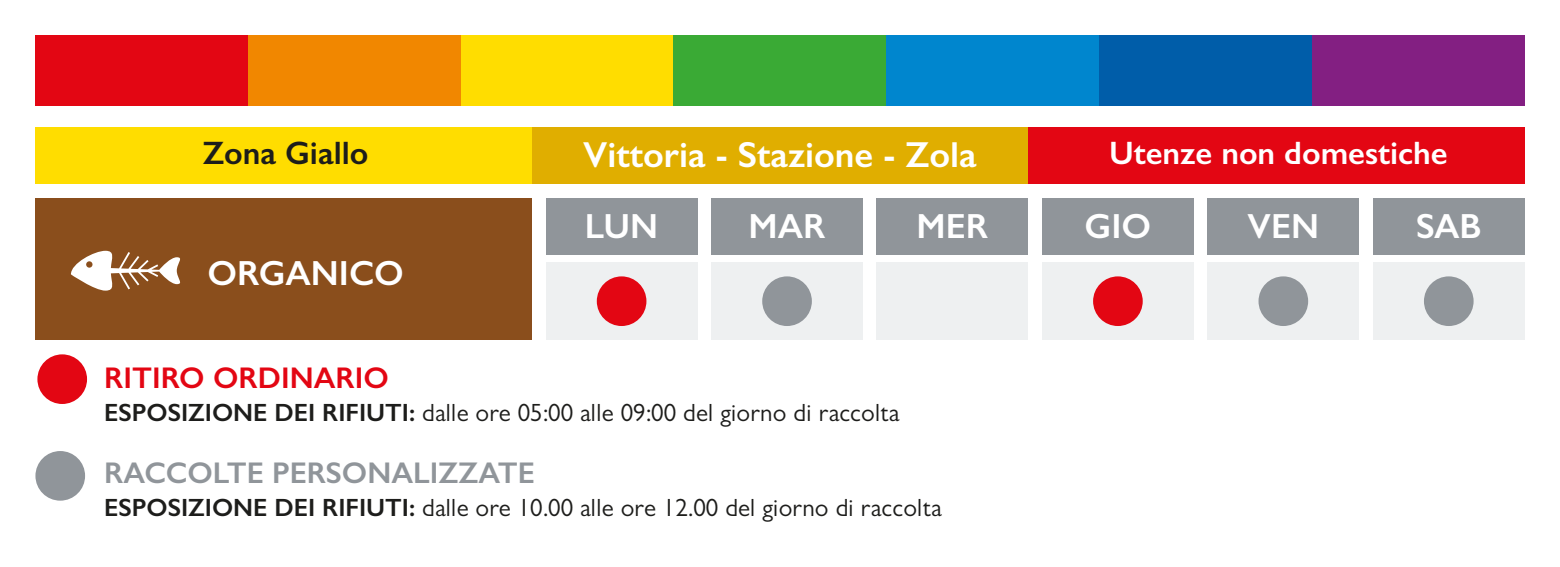
<style>
.page{position:relative;width:1560px;height:567px;background:#fff}
.page>*{position:absolute;margin:0;border:0;box-sizing:border-box;transform-origin:0 0}
.t1{font:600 36.25px "Gill Sans";color:#fff}
.t2{font:600 35px "Gill Sans";color:#fff}
.t3{font:600 32.5px "Gill Sans";color:#fff}
.t4{font:600 32.5px "Gill Sans";color:#1d1d1b}
.t5{font:600 30px "Gill Sans";color:#90959a}
.t6{font:600 30px "Gill Sans";color:#e30613}
.t7{font:25px "Gill Sans";color:#1d1d1b}
.s1{font-weight:600}
</style>
<div class="page">
<div style="left:35px;top:35px;width:213px;height:71px;background:#e30613"></div>
<div style="left:248px;top:35px;width:213px;height:71px;background:#f18700"></div>
<div style="left:461px;top:35px;width:212px;height:71px;background:#fd0"></div>
<div style="left:673px;top:35px;width:213px;height:71px;background:#3aaa35"></div>
<div style="left:886px;top:35px;width:212px;height:71px;background:#0086ce"></div>
<div style="left:1098px;top:35px;width:213px;height:71px;background:#005da9"></div>
<div style="left:1311px;top:35px;width:213px;height:71px;background:#831f82"></div>
<div style="left:35px;top:128px;width:1489px;height:56px;background:#e0ae00"></div>
<div style="left:1028px;top:128px;width:496px;height:56px;background:#e30613"></div>
<div style="left:35px;top:128px;width:496px;height:56px;background:#fd0"></div>
<div style="left:35px;top:198px;width:496px;height:142px;background:#8a4e1c"></div>
<div style="left:546px;top:198px;width:151px;height:57px;background:#90959a"></div>
<div style="left:546px;top:262px;width:151px;height:78px;background:#eef0f1"></div>
<svg style="left:71px;top:251px;width:109px;height:40px"></svg>
<div style="left:711px;top:198px;width:151px;height:57px;background:#90959a"></div>
<div style="left:711px;top:262px;width:151px;height:78px;background:#eef0f1"></div>
<div style="left:876px;top:198px;width:151px;height:57px;background:#90959a"></div>
<div style="left:876px;top:262px;width:151px;height:78px;background:#eef0f1"></div>
<div style="left:1042px;top:198px;width:151px;height:57px;background:#90959a"></div>
<div style="left:1042px;top:262px;width:151px;height:78px;background:#eef0f1"></div>
<div style="left:1207px;top:198px;width:151px;height:57px;background:#90959a"></div>
<div style="left:1207px;top:262px;width:151px;height:78px;background:#eef0f1"></div>
<div style="left:1372px;top:198px;width:151px;height:57px;background:#90959a"></div>
<div style="left:1372px;top:262px;width:151px;height:78px;background:#eef0f1"></div>
<div style="left:762px;top:276px;width:49px;height:50px;background:#90959a;border-radius:50%"></div>
<div style="left:1258px;top:276px;width:49px;height:50px;background:#90959a;border-radius:50%"></div>
<div style="left:1423px;top:276px;width:50px;height:50px;background:#90959a;border-radius:50%"></div>
<div style="left:596px;top:276px;width:50px;height:50px;background:#e30613;border-radius:50%"></div>
<div style="left:1092px;top:276px;width:50px;height:50px;background:#e30613;border-radius:50%"></div>
<div style="left:35px;top:451px;width:50px;height:50px;background:#90959a;border-radius:50%"></div>
<div style="left:37px;top:354px;width:50px;height:50px;background:#e30613;border-radius:50%"></div>
<h3 class="t4" style="left:203px;top:134px;width:167px">Zona Giallo</h3>
<h1 class="t1" style="left:583px;top:133px;width:395px">Vittoria - Stazione - Zola</h1>
<h3 class="t3" style="left:1108px;top:134px;width:340px">Utenze non domestiche</h3>
<h2 class="t2" style="left:207px;top:252px;width:198px">ORGANICO</h2>
<h2 class="t2" style="left:585px;top:205px;width:75px">LUN</h2>
<h2 class="t2" style="left:748px;top:205px;width:79px">MAR</h2>
<h2 class="t2" style="left:916px;top:205px;width:73px">MER</h2>
<h2 class="t2" style="left:1084px;top:205px;width:68px">GIO</h2>
<h2 class="t2" style="left:1247px;top:205px;width:73px">VEN</h2>
<h2 class="t2" style="left:1415px;top:205px;width:67px">SAB</h2>
<p class="t6" style="left:104px;top:360px;width:286px">RITIRO ORDINARIO</p>
<p class="t7" style="left:104px;top:398px;width:797px"><span class="s1">ESPOSIZIONE DEI RIFIUTI:</span> dalle ore 05:00 alle 09:00 del giorno di raccolta</p>
<p class="t5" style="left:104px;top:455px;width:432px">RACCOLTE PERSONALIZZATE</p>
<p class="t7" style="left:104px;top:493px;width:839px"><span class="s1">ESPOSIZIONE DEI RIFIUTI:</span> dalle ore 10.00 alle ore 12.00 del giorno di raccolta</p>
</div>
